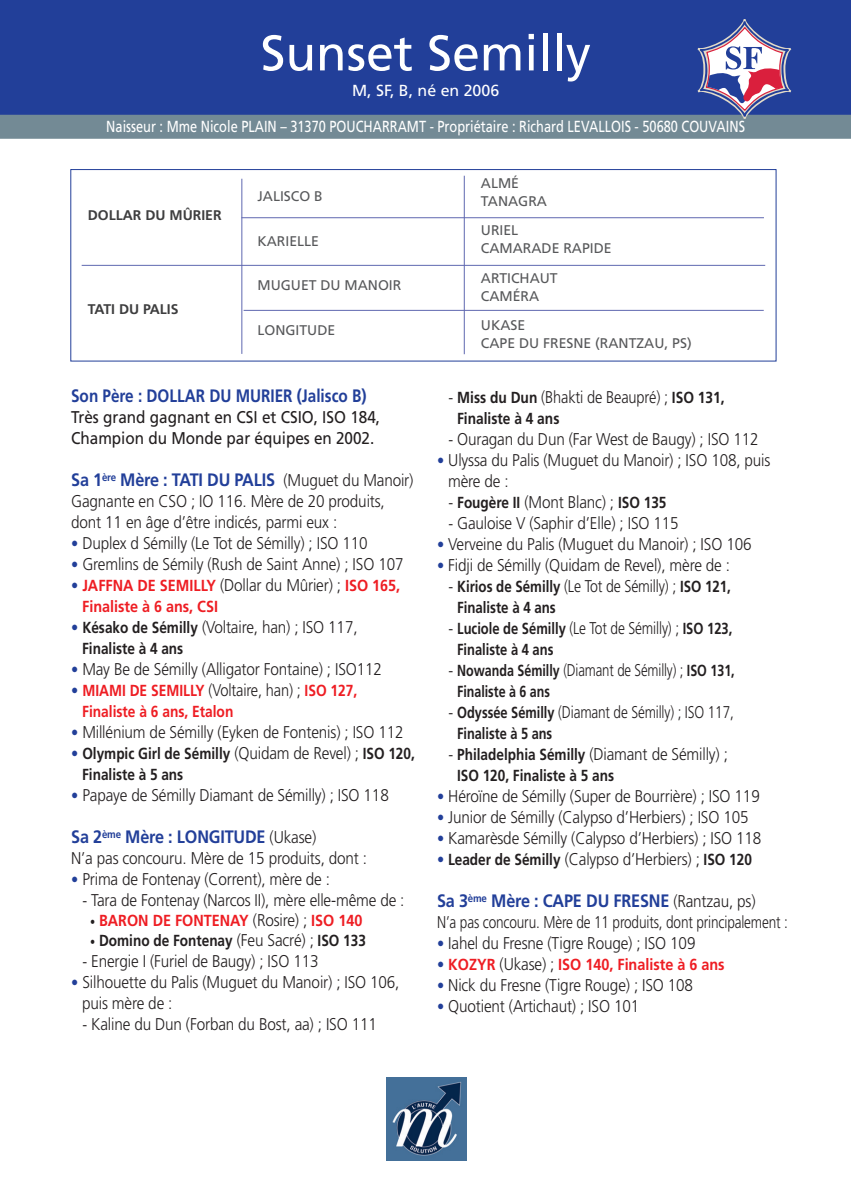
<style>
.page{position:relative;width:851px;height:1191px;background:#fff}
.page>*{position:absolute;margin:0;border:0;box-sizing:border-box;transform-origin:0 0}
.t1{font:50px "Frutiger";color:#fff}
.t2{font:700 18px "Frutiger";letter-spacing:-.01em;color:#223f99;scale:.9 1}
.t3{font:700 18px "Frutiger";letter-spacing:-.01em;color:#223f99;scale:.85 1}
.t4{font:300 17px/21px "Frutiger";letter-spacing:-.01em;color:#231f20;scale:.9 1}
.t5{font:300 17px "Frutiger";letter-spacing:-.01em;color:#231f20;scale:.8 1}
.t6{font:17px/21px "Frutiger";color:#231f20;scale:.9 1}
.t7{font:300 17px "Frutiger";letter-spacing:-.01em;color:#231f20;scale:.86 1}
.t8{font:700 16px/21px "Frutiger";color:#231f20;scale:.85 1}
.t9{font:700 16px/21px "Frutiger";color:#ee1d23;scale:.9 1}
.t10{font:16px "Frutiger";color:#fff;scale:.8 1}
.t11{font:700 16px/21px "Frutiger";color:#ee1d23;scale:.86 1}
.t12{font:700 16px/21px "Frutiger";color:#231f20;scale:.81 1}
.t13{font:700 16px/21px "Frutiger";color:#231f20;scale:.78 1}
.t14{font:700 16px/21px "Frutiger";color:#231f20;scale:.83 1}
.t15{font:16px "Frutiger";color:#fff}
.t16{font:700 16px "Frutiger";color:#231f20;scale:.86 1}
.t17{font:700 16px "Frutiger";color:#231f20;scale:.8 1}
.t18{font:14px/18px "Frutiger";color:#57585a}
.t19{font:700 14px "Frutiger";color:#3e3e3f}
.s1{font-weight:300;font-size:17px;color:#231f20}
.s2{font-size:16px;color:#223f99}
.s3{font-weight:300;color:#223f99}
.s4{font-weight:700;font-size:16px}
.s5{font-weight:300;font-size:17px}
.s6{font-size:16px}
.s7{font-size:12px;color:#231f20}
.s8{font-size:12px}
.s9{font-weight:300}
</style>
<div class="page">
<div style="left:0;top:0;width:850px;height:118px;background:#223f99"></div>
<div style="left:0;top:115px;width:850px;height:24px;background:#738a95"></div>
<svg style="left:697px;top:19px;width:94px;height:100px"></svg>
<div style="left:70px;top:169px;width:706px;height:192px;border:1px solid #223f99"></div>
<hr style="left:82px;top:265px;width:683px;height:1px;background:#5f68b0">
<hr style="left:243px;top:310px;width:520px;height:1px;background:#5f68b0">
<hr style="left:241px;top:217px;width:522px;height:1px;background:#5f68b0">
<hr style="left:241px;top:179px;width:1px;height:175px;background:#5f68b0">
<hr style="left:464px;top:176px;width:1px;height:178px;background:#5f68b0">
<img style="left:386px;top:1077px;width:81px;height:83px">
<h1 class="t1" style="left:260px;top:33px;width:332px">Sunset Semilly</h1>
<p class="t15" style="left:352px;top:84px;width:149px">M, SF, B, né en 2006</p>
<p class="t10" style="left:106px;top:120px;width:799px">Naisseur : Mme Nicole PLAIN – 31370 POUCHARRAMT - Propriétaire : Richard LEVALLOIS - 50680 COUVAINS</p>
<p class="t19" style="left:88px;top:210px;width:135px">DOLLAR DU MÛRIER</p>
<p class="t19" style="left:88px;top:303px;width:92px">TATI DU PALIS</p>
<p class="t18" style="left:257px;top:188px;width:67px">JALISCO B</p>
<p class="t18" style="left:257px;top:233px;width:63px">KARIELLE</p>
<p class="t18" style="left:257px;top:278px;width:145px">MUGUET DU MANOIR</p>
<p class="t18" style="left:257px;top:322px;width:79px">LONGITUDE</p>
<p class="t3" style="left:71px;top:388px;width:349px">Son Père : DOLLAR DU MURIER (Jalisco B)</p>
<p class="t6" style="left:71px;top:408px;width:345px">Très grand gagnant en CSI et CSIO, ISO 184,<br>Champion du Monde par équipes en 2002.</p>
<p class="t2" style="left:71px;top:472px;width:382px">Sa 1<sup>ère</sup> Mère : TATI DU PALIS <span class="s1">(Muguet du Manoir)</span></p>
<p class="t4" style="left:71px;top:492px;width:350px">Gagnante en CSO ; IO 116. Mère de 20 produits, dont 11 en âge d’être indicés, parmi eux :</p>
<p class="t4" style="left:71px;top:534px;width:331px"><span class="s2">•</span> Duplex d Sémilly (Le Tot de Sémilly) ; ISO 110</p>
<p class="t4" style="left:71px;top:555px;width:371px"><span class="s2">•</span> Gremlins de Sémily (Rush de Saint Anne) ; ISO 107</p>
<p class="t9" style="left:82px;top:576px;width:355px;text-indent:-11px"><span class="s3">•</span> JAFFNA DE SEMILLY <span class="s1">(Dollar du Mûrier) ;</span> ISO 165,<br>Finaliste à 6 ans, CSI</p>
<p class="t4" style="left:71px;top:618px;width:320px"><span class="s2">•</span> <span class="s4">Késako de Sémilly</span> (Voltaire, han) ; ISO 117,</p>
<p class="t8" style="left:82px;top:639px;width:120px">Finaliste à 4 ans</p>
<p class="t4" style="left:71px;top:660px;width:347px"><span class="s2">•</span> May Be de Sémilly (Alligator Fontaine) ; ISO112</p>
<p class="t11" style="left:82px;top:681px;width:321px;text-indent:-11px"><span class="s3">•</span> MIAMI DE SEMILLY <span class="s1">(Voltaire, han) ;</span> ISO 127,<br>Finaliste à 6 ans, Etalon</p>
<p class="t4" style="left:71px;top:723px;width:371px"><span class="s2">•</span> Millénium de Sémilly (Eyken de Fontenis) ; ISO 112</p>
<p class="t8" style="left:82px;top:744px;width:393px;text-indent:-11px"><span class="s3">•</span> Olympic Girl de Sémilly <span class="s5">(Quidam de Revel) ;</span> ISO 120,<br>Finaliste à 5 ans</p>
<p class="t4" style="left:71px;top:786px;width:354px"><span class="s2">•</span> Papaye de Sémilly Diamant de Sémilly) ; ISO 118</p>
<p class="t2" style="left:71px;top:829px;width:274px">Sa 2<sup>ème</sup> Mère : LONGITUDE <span class="s1">(Ukase)</span></p>
<p class="t4" style="left:71px;top:849px;width:330px">N’a pas concouru. Mère de 15 produits, dont :</p>
<p class="t4" style="left:71px;top:870px;width:289px"><span class="s2">•</span> Prima de Fontenay (Corrent), mère de :</p>
<p class="t4" style="left:82px;top:891px;width:359px"><span class="s6">-</span> Tara de Fontenay (Narcos II), mère elle-même de :</p>
<p class="t9" style="left:90px;top:911px;width:304px"><span class="s7">•</span> BARON DE FONTENAY <span class="s1">(Rosire) ;</span> ISO 140</p>
<p class="t8" style="left:90px;top:931px;width:326px"><span class="s8">•</span> Domino de Fontenay <span class="s5">(Feu Sacré) ;</span> ISO 133</p>
<p class="t4" style="left:82px;top:952px;width:264px"><span class="s6">-</span> Energie I (Furiel de Baugy) ; ISO 113</p>
<p class="t4" style="left:82px;top:973px;width:354px;text-indent:-11px"><span class="s2">•</span> Silhouette du Palis (Muguet du Manoir) ; ISO 106, puis mère de :</p>
<p class="t4" style="left:82px;top:1015px;width:328px"><span class="s6">-</span> Kaline du Dun (Forban du Bost, aa) ; ISO 111</p>
<p class="t18" style="left:481px;top:175px;width:68px">ALMÉ<br>TANAGRA</p>
<p class="t18" style="left:481px;top:223px;width:132px">URIEL<br>CAMARADE RAPIDE</p>
<p class="t18" style="left:481px;top:270px;width:78px">ARTICHAUT<br>CAMÉRA</p>
<p class="t18" style="left:481px;top:317px;width:212px">UKASE<br>CAPE DU FRESNE (RANTZAU, PS)</p>
<p class="t7" style="left:448px;top:390px;width:322px"><span class="s6">-</span> <span class="s4">Miss du Dun</span> (Bhakti de Beaupré) ; <span class="s4">ISO 131,</span></p>
<p class="t16" style="left:457px;top:412px;width:120px">Finaliste à 4 ans</p>
<p class="t4" style="left:448px;top:430px;width:346px"><span class="s6">-</span> Ouragan du Dun (Far West de Baugy) ; ISO 112</p>
<p class="t4" style="left:448px;top:451px;width:359px;text-indent:-11px"><span class="s2">•</span> Ulyssa du Palis (Muguet du Manoir) ; ISO 108, puis mère de :</p>
<p class="t8" style="left:448px;top:493px;width:258px"><span class="s9">-</span> Fougère II <span class="s5">(Mont Blanc) ;</span> ISO 135</p>
<p class="t4" style="left:448px;top:514px;width:257px"><span class="s6">-</span> Gauloise V (Saphir d’Elle) ; ISO 115</p>
<p class="t4" style="left:437px;top:535px;width:351px"><span class="s2">•</span> Verveine du Palis (Muguet du Manoir) ; ISO 106</p>
<p class="t4" style="left:437px;top:556px;width:327px"><span class="s2">•</span> Fidji de Sémilly (Quidam de Revel), mère de :</p>
<p class="t14" style="left:457px;top:577px;width:331px;text-indent:-9px"><span class="s9">-</span> Kirios de Sémilly <span class="s5">(Le Tot de Sémilly) ;</span> ISO 121,<br>Finaliste à 4 ans</p>
<p class="t12" style="left:457px;top:619px;width:341px;text-indent:-9px"><span class="s9">-</span> Luciole de Sémilly <span class="s5">(Le Tot de Sémilly) ;</span> ISO 123,<br>Finaliste à 4 ans</p>
<p class="t13" style="left:457px;top:661px;width:357px;text-indent:-9px"><span class="s9">-</span> Nowanda Sémilly <span class="s5">(Diamant de Sémilly) ;</span> ISO 131,<br>Finaliste à 6 ans</p>
<p class="t5" style="left:448px;top:705px;width:358px"><span class="s6">-</span> <span class="s4">Odyssée Sémilly</span> (Diamant de Sémilly) ; ISO 117,</p>
<p class="t17" style="left:457px;top:727px;width:120px">Finaliste à 5 ans</p>
<p class="t8" style="left:457px;top:745px;width:320px;text-indent:-9px"><span class="s9">-</span> Philadelphia Sémilly <span class="s5">(Diamant de Sémilly) ;<br></span>ISO 120, Finaliste à 5 ans</p>
<p class="t4" style="left:437px;top:787px;width:360px"><span class="s2">•</span> Héroïne de Sémilly (Super de Bourrière) ; ISO 119</p>
<p class="t4" style="left:437px;top:808px;width:347px"><span class="s2">•</span> Junior de Sémilly (Calypso d’Herbiers) ; ISO 105</p>
<p class="t4" style="left:437px;top:829px;width:362px"><span class="s2">•</span> Kamarèsde Sémilly (Calypso d’Herbiers) ; ISO 118</p>
<p class="t8" style="left:437px;top:850px;width:372px"><span class="s3">•</span> Leader de Sémilly <span class="s5">(Calypso d’Herbiers) ;</span> ISO 120</p>
<p class="t2" style="left:437px;top:894px;width:355px">Sa 3<sup>ème</sup> Mère : CAPE DU FRESNE <span class="s1">(Rantzau, ps)</span></p>
<p class="t5" style="left:437px;top:915px;width:440px">N’a pas concouru. Mère de 11 produits, dont principalement :</p>
<p class="t4" style="left:437px;top:934px;width:288px"><span class="s2">•</span> Iahel du Fresne (Tigre Rouge) ; ISO 109</p>
<p class="t9" style="left:437px;top:955px;width:321px"><span class="s3">•</span> KOZYR <span class="s1">(Ukase) ;</span> ISO 140, Finaliste à 6 ans</p>
<p class="t4" style="left:437px;top:976px;width:286px"><span class="s2">•</span> Nick du Fresne (Tigre Rouge) ; ISO 108</p>
<p class="t4" style="left:437px;top:997px;width:226px"><span class="s2">•</span> Quotient (Artichaut) ; ISO 101</p>
</div>
